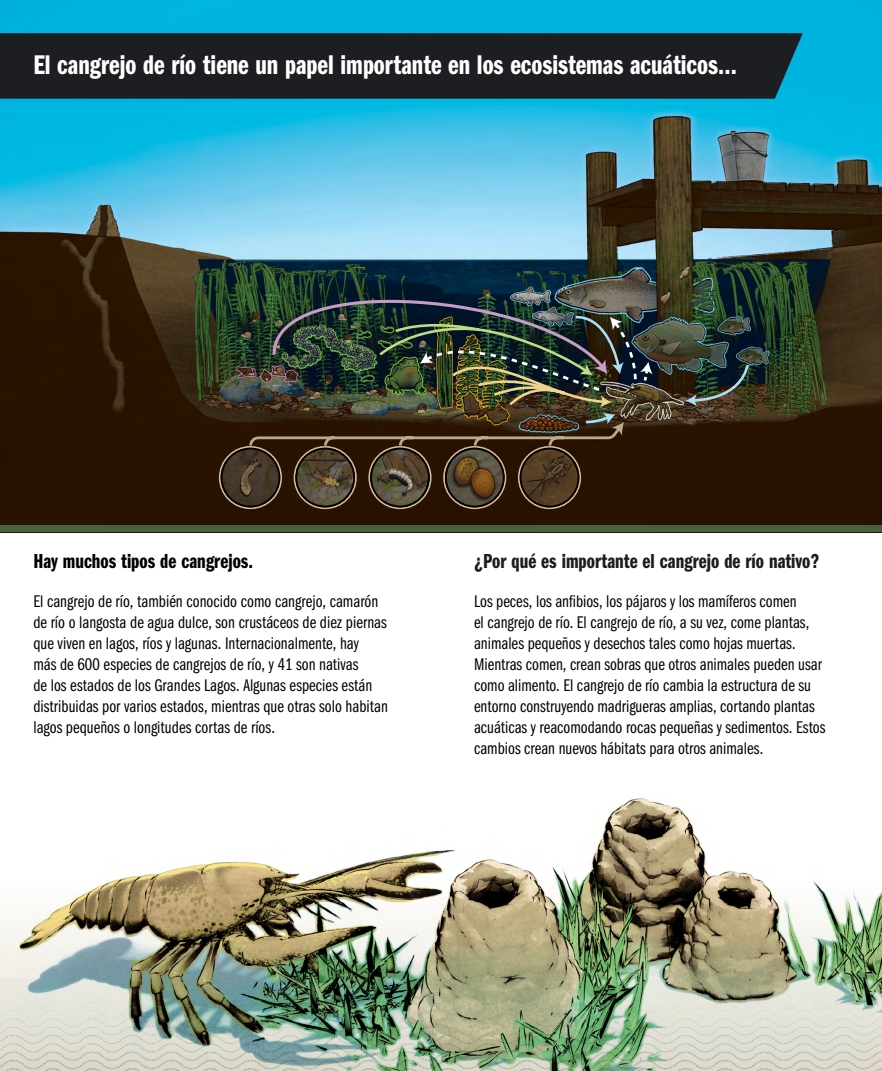
<style>
.page{position:relative;width:882px;height:1071px;background:#fff}
.page>*{position:absolute;margin:0;border:0;box-sizing:border-box;transform-origin:0 0}
.Heading_3{font:28px "Franklin Gothic URW Com Dem";color:#fff}
.Heading_4{font:21px "Franklin Gothic URW Com Dem";color:#1e1b1d}
.Heading_4-2{font:21px "Franklin Gothic URW Com Dem";color:#000}
.Body_Text{font:17.5px/21px "Franklin Gothic URW Com Boo";color:#000}
</style>
<div class="page">
<div style="left:0;top:0;width:882px;height:106px;background:#00b4df"></div>
<div style="left:0;top:33px;width:803px;height:66px;background:#1d1e21"></div>
<img style="left:0;top:106px;width:882px;height:419px">
<svg style="left:686px;top:363px;width:64px;height:44px;background:#323c34"></svg>
<svg style="left:444px;top:447px;width:61px;height:61px"></svg>
<div style="left:443px;top:446px;width:63px;height:63px;border:2px solid #d7ba9c;border-radius:50%"></div>
<img style="left:445px;top:448px;width:60px;height:59px;border-radius:30px">
<div style="left:445px;top:448px;width:60px;height:59px;border:2px solid #000;border-radius:50%"></div>
<svg style="left:519px;top:447px;width:61px;height:61px"></svg>
<div style="left:518px;top:446px;width:63px;height:63px;border:2px solid #d7ba9c;border-radius:50%"></div>
<img style="left:520px;top:448px;width:59px;height:59px;border-radius:30px">
<div style="left:520px;top:448px;width:59px;height:59px;border:2px solid #000;border-radius:50%"></div>
<svg style="left:369px;top:447px;width:62px;height:61px"></svg>
<div style="left:368px;top:446px;width:64px;height:63px;border:2px solid #d7ba9c;border-radius:50%"></div>
<img style="left:370px;top:448px;width:60px;height:59px;border-radius:30px">
<div style="left:370px;top:448px;width:60px;height:59px;border:2px solid #000;border-radius:50%"></div>
<svg style="left:220px;top:447px;width:61px;height:61px"></svg>
<div style="left:219px;top:446px;width:63px;height:63px;border:2px solid #d7ba9c;border-radius:50%"></div>
<img style="left:221px;top:448px;width:59px;height:59px;border-radius:30px">
<div style="left:221px;top:448px;width:59px;height:59px;border:2px solid #000;border-radius:50%"></div>
<svg style="left:295px;top:447px;width:61px;height:61px"></svg>
<div style="left:294px;top:446px;width:63px;height:63px;border:2px solid #d7ba9c;border-radius:50%"></div>
<img style="left:295px;top:448px;width:60px;height:59px;border-radius:30px">
<div style="left:295px;top:448px;width:60px;height:59px;border:2px solid #000;border-radius:50%"></div>
<img style="left:248px;top:270px;width:405px;height:178px">
<div style="left:0;top:525px;width:882px;height:7px;background:#46613e"></div>
<img style="left:116px;top:798px;width:644px;height:82px">
<img style="left:0;top:880px;width:882px;height:113px">
<img style="left:0;top:993px;width:882px;height:78px">
<h3 class="Heading_3" style="left:33px;top:45px;width:705px">El cangrejo de río tiene un papel importante en los ecosistemas acuáticos...</h3>
<h4 class="Heading_4-2" style="left:33px;top:547px;width:221px">Hay muchos tipos de cangrejos.</h4>
<p class="Body_Text" style="left:33px;top:590px;width:356px">El cangrejo de río, también conocido como cangrejo, camarón de río o langosta de agua dulce, son crustáceos de diez piernas que viven en lagos, ríos y lagunas. Internacionalmente, hay<br>más de 600 especies de cangrejos de río, y 41 son nativas<br>de los estados de los Grandes Lagos. Algunas especies están distribuidas por varios estados, mientras que otras solo habitan lagos pequeños o longitudes cortas de ríos.</p>
<h4 class="Heading_4" style="left:474px;top:547px;width:347px">¿Por qué es importante el cangrejo de río nativo?</h4>
<p class="Body_Text" style="left:474px;top:590px;width:353px">Los peces, los anfibios, los pájaros y los mamíferos comen<br>el cangrejo de río. El cangrejo de río, a su vez, come plantas, animales pequeños y desechos tales como hojas muertas.<br>Mientras comen, crean sobras que otros animales pueden usar como alimento. El cangrejo de río cambia la estructura de su entorno construyendo madrigueras amplias, cortando plantas acuáticas y reacomodando rocas pequeñas y sedimentos. Estos cambios crean nuevos hábitats para otros animales.</p>
</div>
